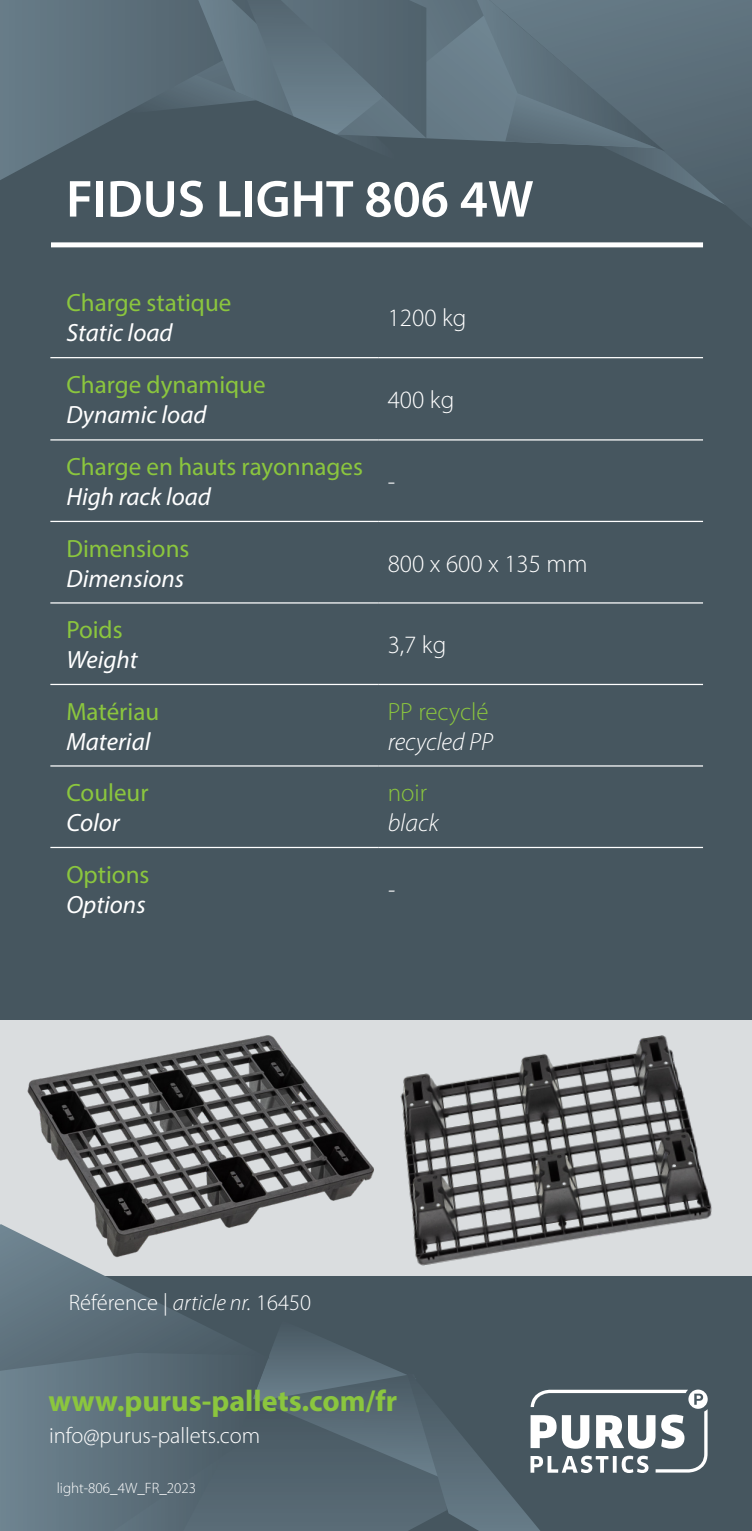
<style>
.page{position:relative;width:752px;height:1531px;background:#fff}
.page>*{position:absolute;margin:0;border:0;box-sizing:border-box;transform-origin:0 0}
.t1{font:600 52.5px "Myriad Pro";color:#fff}
.t2{font:700 30px "Myriad Pro";color:#8bc63e}
.t3{font:25px "Myriad Pro";color:#8bc63e}
.t4{font:italic 25px "Myriad Pro";color:#fff}
.t5{font:300 25px "Myriad Pro";color:#fff}
.t6{font:italic 300 25px "Myriad Pro";color:#fff}
.t7{font:300 25px "Myriad Pro";color:#8bc63e}
.t8{font:300 22.5px "Myriad Pro";color:#fff}
.t9{font:300 15px "Myriad Pro";color:#fff}
.s1{font-style:italic}
</style>
<div class="page">
<div style="left:0;top:0;width:751px;height:1531px;background:#46565f"></div>
<div style="left:0;top:0;width:40px;height:180px;background:#657a86"></div>
<svg style="left:744px;top:0;width:7px;height:200px"></svg>
<div style="left:0;top:1020px;width:751px;height:255px;background:#dadddf"></div>
<svg style="left:40px;top:0;width:704px;height:205px"></svg>
<svg style="left:0;top:1224px;width:707px;height:307px"></svg>
<div style="left:51px;top:242px;width:651px;height:5px;background:#fff"></div>
<hr style="left:50px;top:357px;width:328px;height:1px;background:#fff">
<hr style="left:378px;top:357px;width:324px;height:1px;background:#fff">
<hr style="left:50px;top:439px;width:328px;height:1px;background:#fff">
<hr style="left:378px;top:439px;width:324px;height:1px;background:#fff">
<hr style="left:50px;top:521px;width:328px;height:1px;background:#fff">
<hr style="left:378px;top:521px;width:324px;height:1px;background:#fff">
<hr style="left:50px;top:602px;width:328px;height:1px;background:#fff">
<hr style="left:378px;top:602px;width:324px;height:1px;background:#fff">
<hr style="left:50px;top:684px;width:328px;height:1px;background:#fff">
<hr style="left:378px;top:684px;width:324px;height:1px;background:#fff">
<hr style="left:50px;top:765px;width:328px;height:1px;background:#fff">
<hr style="left:378px;top:765px;width:324px;height:1px;background:#fff">
<hr style="left:50px;top:847px;width:328px;height:1px;background:#fff">
<hr style="left:378px;top:847px;width:324px;height:1px;background:#fff">
<img style="left:5px;top:1035px;width:389px;height:241px">
<img style="left:359px;top:1035px;width:353px;height:240px">
<p class="t1" style="left:66px;top:166px;width:468px">FIDUS LIGHT 806 4W</p>
<p class="t3" style="left:66px;top:287px;width:166px">Charge statique</p>
<p class="t4" style="left:66px;top:317px;width:108px">Static load</p>
<p class="t3" style="left:66px;top:369px;width:201px">Charge dynamique</p>
<p class="t4" style="left:66px;top:399px;width:142px">Dynamic load</p>
<p class="t3" style="left:66px;top:451px;width:298px">Charge en hauts rayonnages</p>
<p class="t4" style="left:66px;top:481px;width:146px">High rack load</p>
<p class="t3" style="left:66px;top:533px;width:125px">Dimensions</p>
<p class="t4" style="left:66px;top:563px;width:119px">Dimensions</p>
<p class="t3" style="left:66px;top:614px;width:58px">Poids</p>
<p class="t4" style="left:66px;top:644px;width:73px">Weight</p>
<p class="t3" style="left:66px;top:696px;width:94px">Matériau</p>
<p class="t4" style="left:66px;top:726px;width:86px">Material</p>
<p class="t3" style="left:66px;top:777px;width:84px">Couleur</p>
<p class="t4" style="left:66px;top:807px;width:55px">Color</p>
<p class="t3" style="left:66px;top:859px;width:85px">Options</p>
<p class="t4" style="left:66px;top:889px;width:81px">Options</p>
<p class="t5" style="left:387px;top:304px;width:80px">1200 kg</p>
<p class="t5" style="left:387px;top:386px;width:68px">400 kg</p>
<p class="t5" style="left:387px;top:468px;width:9px">-</p>
<p class="t5" style="left:387px;top:549px;width:201px">800 x 600 x 135 mm</p>
<p class="t5" style="left:387px;top:631px;width:60px">3,7 kg</p>
<p class="t7" style="left:387px;top:697px;width:102px">PP recyclé</p>
<p class="t6" style="left:387px;top:728px;width:107px">recycled PP</p>
<p class="t7" style="left:387px;top:779px;width:41px">noir</p>
<p class="t6" style="left:387px;top:809px;width:52px">black</p>
<p class="t6" style="left:387px;top:876px;width:9px">-</p>
<p class="t8" style="left:69px;top:1290px;width:244px">Référence | <span class="s1">article nr.</span> 16450</p>
<p class="t2" style="left:49px;top:1381px;width:350px">www.purus-pallets.com/fr</p>
<p class="t8" style="left:49px;top:1423px;width:213px">info@purus-pallets.com</p>
<p class="t9" style="left:57px;top:1480px;width:141px">light-806_4W_FR_2023</p>
</div>
